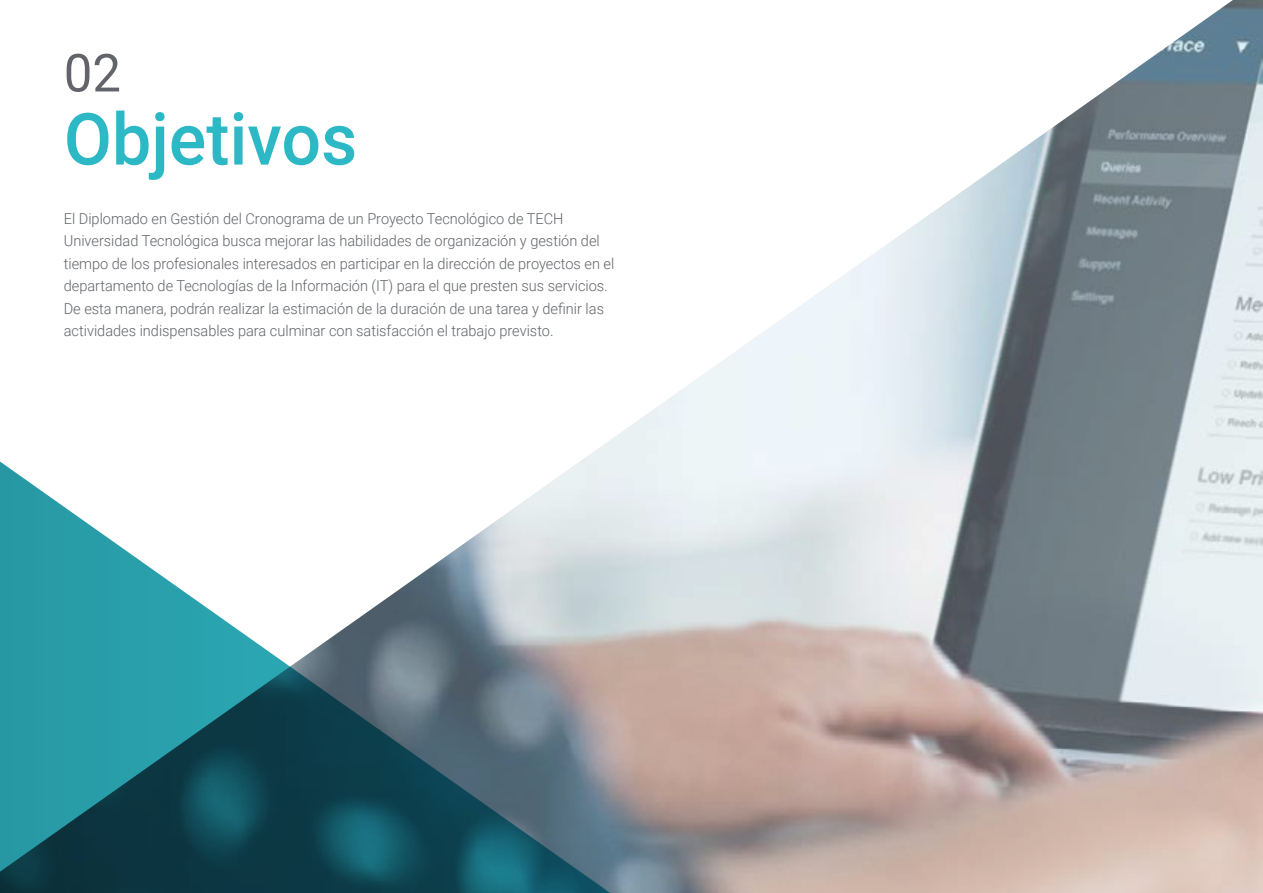
<style>
.page{position:relative;width:1263px;height:893px;background:#fff}
.page>*{position:absolute;margin:0;border:0;box-sizing:border-box;transform-origin:0 0}
.t1{font:500 72px "Roboto";color:#2db8c5}
.t2{font:52.5px "Roboto";color:#61646a}
.t3{font:300 15px/22.5px "Roboto";color:#61646a}
</style>
<div class="page">
<img style="left:602px;top:0;width:661px;height:893px">
<svg style="left:0;top:446px;width:640px;height:447px"></svg>
<h2 class="t2" style="left:64px;top:36px;width:59px">02</h2>
<h1 class="t1" style="left:64px;top:89px;width:295px">Objetivos</h1>
<p class="t3" style="left:64px;top:207px;width:552px">El Diplomado en Gestión del Cronograma de un Proyecto Tecnológico de TECH Universidad Tecnológica busca mejorar las habilidades de organización y gestión del tiempo de los profesionales interesados en participar en la dirección de proyectos en el departamento de Tecnologías de la Información (IT) para el que presten sus servicios.<br>De esta manera, podrán realizar la estimación de la duración de una tarea y definir las actividades indispensables para culminar con satisfacción el trabajo previsto.</p>
</div>
